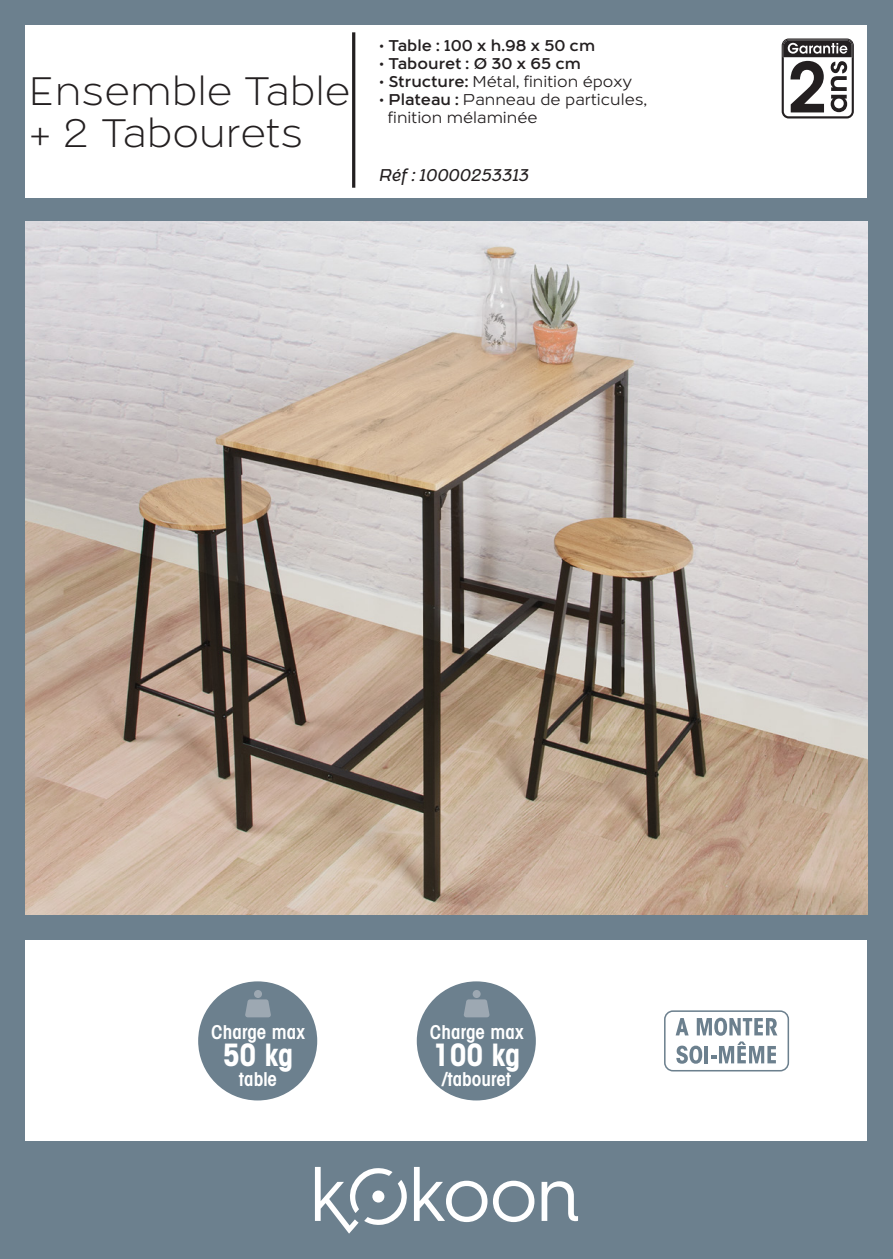
<style>
.page{position:relative;width:893px;height:1259px;background:#6c808e}
.page>*{position:absolute;margin:0;border:0;box-sizing:border-box;transform-origin:0 0}
.t1{font:42px/42px "Geo Deco";color:#231f20}
.t2{font:700 condensed 30.3px "ITC Avant Garde Std";color:#fff}
.t3{font:600 condensed 19.2px "Avant Garde";color:#fff}
.t4{font:italic 500 18px "Geo Deco";color:#231f20}
.t5{font:16.5px/18px "Geo Deco";color:#231f20}
.t6{font:600 16.5px "Geo Deco";color:#231f20}
.s1{font-weight:400}
.s2{font-weight:600}
</style>
<div class="page">
<div style="left:26px;top:26px;width:841px;height:172px;background:#fff"></div>
<div style="left:26px;top:941px;width:841px;height:200px;background:#fff"></div>
<svg style="left:782px;top:38px;width:72px;height:80px"></svg>
<hr style="left:352px;top:32px;width:3px;height:156px;background:#231f20">
<svg style="left:414px;top:1167px;width:73px;height:55px"></svg>
<svg style="left:493px;top:1180px;width:41px;height:42px"></svg>
<svg style="left:542px;top:1181px;width:36px;height:40px"></svg>
<svg style="left:315px;top:1167px;width:92px;height:66px"></svg>
<img style="left:26px;top:221px;width:841px;height:694px">
<div style="left:198px;top:981px;width:119px;height:119px;background:#6c808e;border-radius:50%"></div>
<svg style="left:245px;top:999px;width:26px;height:18px"></svg>
<div style="left:254px;top:990px;width:8px;height:8px;background:#9da8b2;border-radius:50%"></div>
<div style="left:417px;top:981px;width:119px;height:119px;background:#6c808e;border-radius:50%"></div>
<svg style="left:464px;top:999px;width:25px;height:18px"></svg>
<div style="left:473px;top:990px;width:8px;height:8px;background:#9da8b2;border-radius:50%"></div>
<svg style="left:664px;top:1010px;width:125px;height:61px"></svg>
<p class="t1" style="left:29px;top:69px;width:323px">Ensemble Table + 2 Tabourets</p>
<p class="t6" style="left:379px;top:35px;width:217px"><span class="s1">•</span> Table : 100 x h.98 x 50 cm</p>
<p class="t6" style="left:379px;top:53px;width:203px"><span class="s1">•</span> Tabouret : Ø 30 x 65 cm</p>
<p class="t5" style="left:379px;top:73px;width:254px">• <span class="s2">Structure:</span> Métal, finition époxy</p>
<p class="t5" style="left:388px;top:91px;width:260px;text-indent:-9px">• <span class="s2">Plateau :</span> Panneau de particules, finition mélaminée</p>
<p class="t4" style="left:379px;top:163px;width:152px">Réf : 10000253313</p>
<p class="t3" style="left:211px;top:1020px;width:95px">Charge max</p>
<p class="t2" style="left:223px;top:1035px;width:72px">50 kg</p>
<p class="t3" style="left:239px;top:1067px;width:40px">table</p>
<p class="t3" style="left:430px;top:1020px;width:95px">Charge max</p>
<p class="t2" style="left:433px;top:1035px;width:89px">100 kg</p>
<p class="t3" style="left:442px;top:1067px;width:71px">/tabouret</p>
</div>
